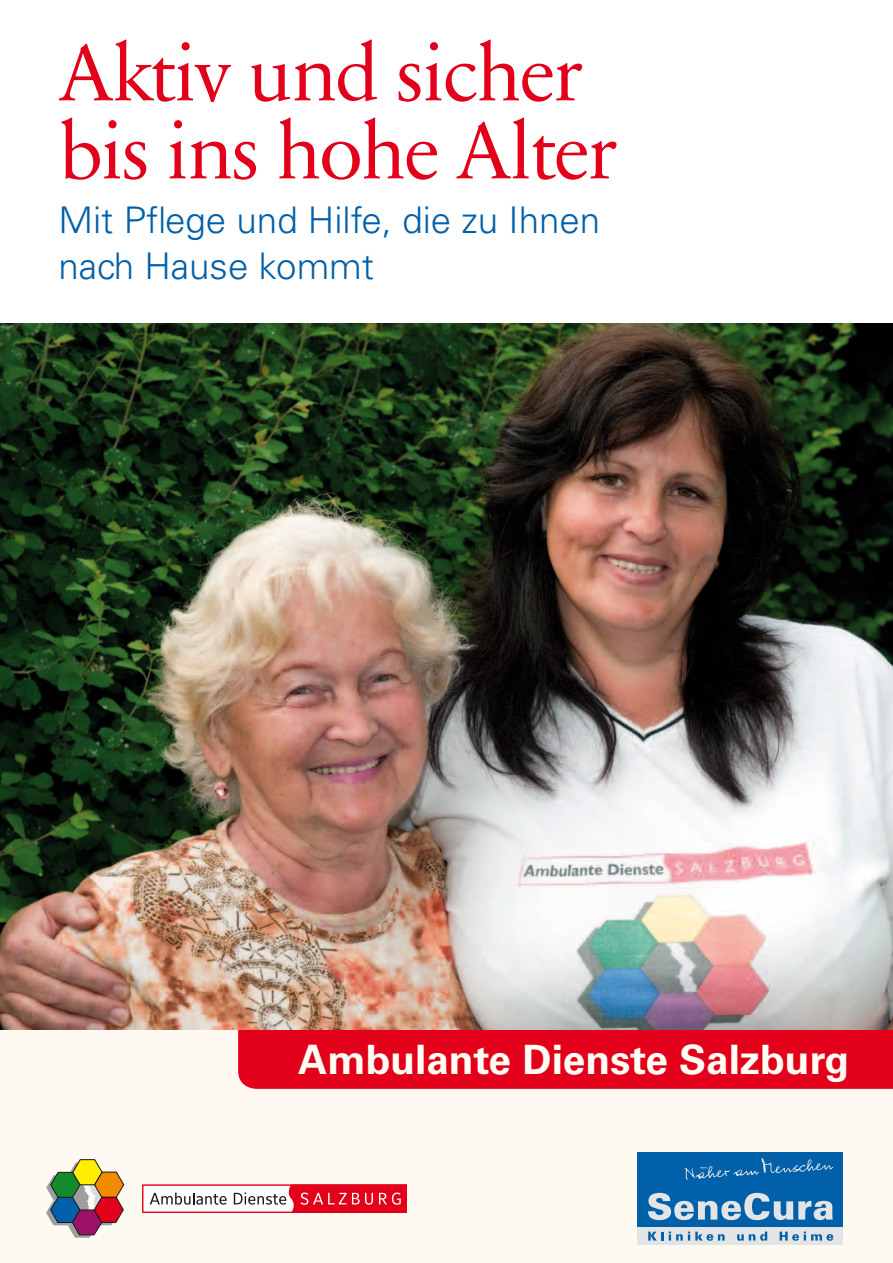
<style>
.page{position:relative;width:893px;height:1263px;background:#fff}
.page>*{position:absolute;margin:0;border:0;box-sizing:border-box;transform-origin:0 0}
.t1{font:81px/78px "Sabon Next LT Display";letter-spacing:-.025em;color:#e2001a}
.t2{font:700 40.5px "Univers LT Std";color:#fffef5}
.t3{font:300 36.75px/45.9px "Univers LT Std";color:#0060a9}
</style>
<div class="page">
<div style="left:0;top:329px;width:893px;height:934px;background:#fefaf1"></div>
<div style="left:238px;top:1029px;width:655px;height:60px;background:#e2001a"></div>
<div style="left:637px;top:1226px;width:206px;height:19px;background:#e3e4e5"></div>
<div style="left:637px;top:1152px;width:206px;height:74px;background:#0060a9"></div>
<svg style="left:648px;top:1193px;width:185px;height:27px"></svg>
<svg style="left:684px;top:1158px;width:149px;height:22px"></svg>
<svg style="left:648px;top:1231px;width:77px;height:10px"></svg>
<svg style="left:737px;top:1231px;width:30px;height:10px"></svg>
<svg style="left:780px;top:1231px;width:53px;height:10px"></svg>
<svg style="left:46px;top:1159px;width:78px;height:79px"></svg>
<svg style="left:142px;top:1184px;width:265px;height:29px"></svg>
<img style="left:0;top:323px;width:893px;height:706px">
<h1 class="t1" style="left:58px;top:35px;width:560px">Aktiv und sicher bis ins hohe Alter</h1>
<p class="t3" style="left:58px;top:197px;width:543px">Mit Pflege und Hilfe, die zu Ihnen nach Hause kommt</p>
<p class="t2" style="left:298px;top:1036px;width:552px">Ambulante Dienste Salzburg</p>
</div>
